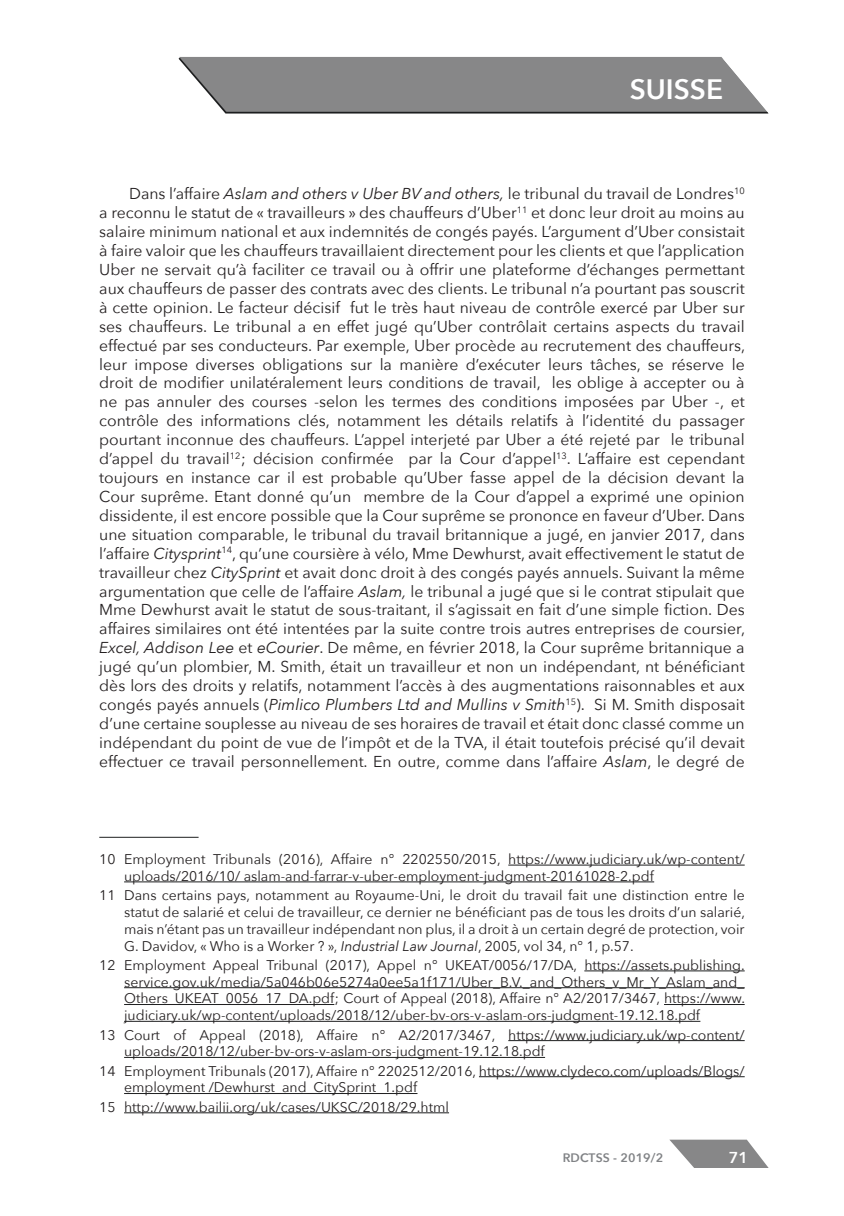
<style>
.page{position:relative;width:844px;height:1216px;background:#fff}
.page>*{position:absolute;margin:0;border:0;box-sizing:border-box;transform-origin:0 0}
.t1{font:600 28px "Avenir Next";color:#fff}
.Corps_de_texte{font:15.75px/18.9px "Avenir Next";color:#231f20;text-align:justify}
.t2{font:600 15.75px "Avenir Next";color:#fff}
.Corps_note_de_bas_de{font:14px/16.8px "Avenir Next";color:#231f20}
.t3{font:12.25px "Avenir Next Demi Bold 2";letter-spacing:.01em;color:#808285}
.s1{font-style:italic}
</style>
<div class="page">
<svg style="left:178px;top:57px;width:591px;height:57px;background:#8e8e8f"></svg>
<svg style="left:669px;top:1139px;width:99px;height:28px"></svg>
<hr style="left:99px;top:836px;width:99px;height:1px;background:#1d1e1f">
<hr style="left:508px;top:864px;width:236px;height:1px;background:#1d1e1f">
<hr style="left:124px;top:881px;width:530px;height:1px;background:#1d1e1f">
<hr style="left:584px;top:970px;width:160px;height:1px;background:#1d1e1f">
<hr style="left:124px;top:987px;width:620px;height:1px;background:#1d1e1f">
<hr style="left:124px;top:1004px;width:210px;height:1px;background:#1d1e1f">
<hr style="left:664px;top:1004px;width:80px;height:1px;background:#1d1e1f">
<hr style="left:124px;top:1020px;width:576px;height:1px;background:#1d1e1f">
<hr style="left:508px;top:1040px;width:236px;height:1px;background:#1d1e1f">
<hr style="left:124px;top:1057px;width:421px;height:1px;background:#1d1e1f">
<hr style="left:479px;top:1076px;width:265px;height:1px;background:#1d1e1f">
<hr style="left:124px;top:1093px;width:293px;height:1px;background:#1d1e1f">
<hr style="left:124px;top:1112px;width:325px;height:1px;background:#1d1e1f">
<h1 class="t1" style="left:629px;top:65px;width:95px">SUISSE</h1>
<p class="Corps_de_texte" style="left:99px;top:184px;width:647px;text-indent:30px">Dans l’affaire <span class="s1">Aslam and others v Uber BV and others,</span> le tribunal du travail de Londres<sup>10 </sup>a reconnu le statut de « travailleurs » des chauffeurs d’Uber<sup>11</sup> et donc leur droit au moins au salaire minimum national et aux indemnités de congés payés. L’argument d’Uber consistait à faire valoir que les chauffeurs travaillaient directement pour les clients et que l’application Uber ne servait qu’à faciliter ce travail ou à offrir une plateforme d’échanges permettant aux chauffeurs de passer des contrats avec des clients. Le tribunal n’a pourtant pas souscrit à cette opinion. Le facteur décisif fut le très haut niveau de contrôle exercé par Uber sur ses chauffeurs. Le tribunal a en effet jugé qu’Uber contrôlait certains aspects du travail effectué par ses conducteurs. Par exemple, Uber procède au recrutement des chauffeurs, leur impose diverses obligations sur la manière d’exécuter leurs tâches, se réserve le droit de modifier unilatéralement leurs conditions de travail, les oblige à accepter ou à ne pas annuler des courses -selon les termes des conditions imposées par Uber -, et contrôle des informations clés, notamment les détails relatifs à l’identité du passager pourtant inconnue des chauffeurs. L’appel interjeté par Uber a été rejeté par le tribunal d’appel du travail<sup>12</sup>; décision confirmée par la Cour d’appel<sup>13</sup>. L’affaire est cependant toujours en instance car il est probable qu’Uber fasse appel de la décision devant la Cour suprême. Etant donné qu’un membre de la Cour d’appel a exprimé une opinion dissidente, il est encore possible que la Cour suprême se prononce en faveur d’Uber. Dans une situation comparable, le tribunal du travail britannique a jugé, en janvier 2017, dans l’affaire <span class="s1">Citysprint</span><sup>14</sup>, qu’une coursière à vélo, Mme Dewhurst, avait effectivement le statut de travailleur chez <span class="s1">CitySprint</span> et avait donc droit à des congés payés annuels. Suivant la même argumentation que celle de l’affaire <span class="s1">Aslam,</span> le tribunal a jugé que si le contrat stipulait que Mme Dewhurst avait le statut de sous-traitant, il s’agissait en fait d’une simple fiction. Des affaires similaires ont été intentées par la suite contre trois autres entreprises de coursier, <span class="s1">Excel, Addison Lee</span> et <span class="s1">eCourier</span>. De même, en février 2018, la Cour suprême britannique a jugé qu’un plombier, M. Smith, était un travailleur et non un indépendant, nt bénéficiant dès lors des droits y relatifs, notamment l’accès à des augmentations raisonnables et aux congés payés annuels (<span class="s1">Pimlico Plumbers Ltd and Mullins v Smith</span><sup>15</sup>). Si M. Smith disposait d’une certaine souplesse au niveau de ses horaires de travail et était donc classé comme un indépendant du point de vue de l’impôt et de la TVA, il était toutefois précisé qu’il devait effectuer ce travail personnellement. En outre, comme dans l’affaire <span class="s1">Aslam</span>, le degré de</p>
<p class="Corps_note_de_bas_de" style="left:124px;top:850px;width:622px;text-indent:-25px">10 Employment Tribunals (2016), Affaire n° 2202550/2015, https://www.judiciary.uk/wp-content/ uploads/2016/10/ aslam-and-farrar-v-uber-employment-judgment-20161028-2.pdf</p>
<p class="Corps_note_de_bas_de" style="left:124px;top:886px;width:622px;text-align:justify;text-indent:-25px">11 Dans certains pays, notamment au Royaume-Uni, le droit du travail fait une distinction entre le statut de salarié et celui de travailleur, ce dernier ne bénéficiant pas de tous les droits d’un salarié, mais n’étant pas un travailleur indépendant non plus, il a droit à un certain degré de protection, voir G. Davidov, « Who is a Worker ? », <span class="s1">Industrial Law Journal</span>, 2005, vol 34, n° 1, p.57.</p>
<p class="Corps_note_de_bas_de" style="left:124px;top:955px;width:622px;text-align:justify;text-indent:-25px">12 Employment Appeal Tribunal (2017), Appel n° UKEAT/0056/17/DA, https://assets.publishing. service.gov.uk/media/5a046b06e5274a0ee5a1f171/Uber_B.V._and_Others_v_Mr_Y_Aslam_and_ Others_UKEAT_0056_17_DA.pdf; Court of Appeal (2018), Affaire n° A2/2017/3467, https://www. judiciary.uk/wp-content/uploads/2018/12/uber-bv-ors-v-aslam-ors-judgment-19.12.18.pdf</p>
<p class="Corps_note_de_bas_de" style="left:124px;top:1025px;width:622px;text-indent:-25px">13 Court of Appeal (2018), Affaire n° A2/2017/3467, https://www.judiciary.uk/wp-content/ uploads/2018/12/uber-bv-ors-v-aslam-ors-judgment-19.12.18.pdf</p>
<p class="Corps_note_de_bas_de" style="left:124px;top:1061px;width:622px;text-indent:-25px">14 Employment Tribunals (2017), Affaire n° 2202512/2016, https://www.clydeco.com/uploads/Blogs/ employment /Dewhurst_and_CitySprint_1.pdf</p>
<p class="Corps_note_de_bas_de" style="left:99px;top:1097px;width:351px">15 http://www.bailii.org/uk/cases/UKSC/2018/29.html</p>
<p class="t3" style="left:562px;top:1147px;width:102px">RDCTSS - 2019/2</p>
<p class="t2" style="left:728px;top:1143px;width:21px">71</p>
</div>
